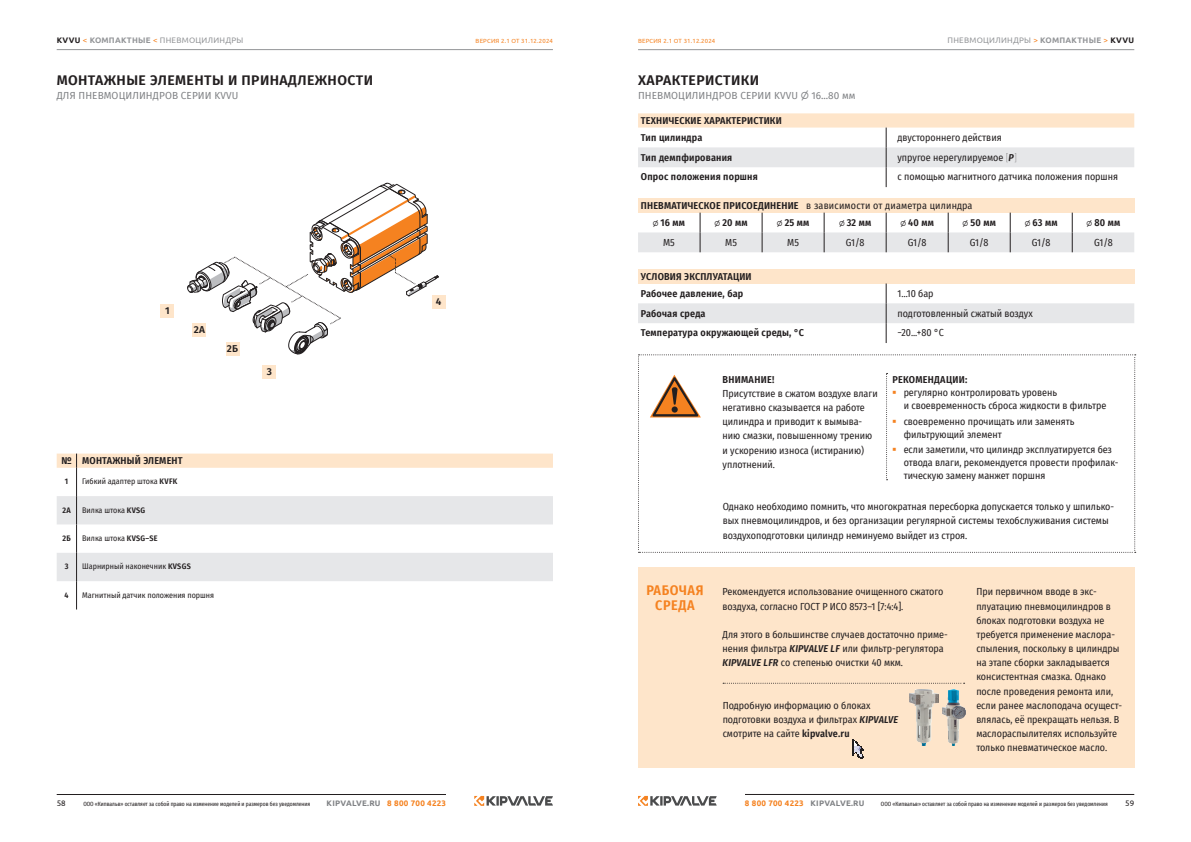
<style>
.page{position:relative;width:1191px;height:842px;background:#fff}
.page>*{position:absolute;margin:0;border:0;box-sizing:border-box;transform-origin:0 0}
.Подзаголовок_FIRA_Sa{font:600 14px "Fira Sans";letter-spacing:.03em;color:#231f20}
.Основной_Fira_10{font:600 14px "Fira Sans Condensed";letter-spacing:.04em;color:#f58220}
.Основной_Fira_10-2{font:10px/14.2px "Fira Sans Condensed";color:#231f20}
.Основной_Fira_10-3{font:600 10px "Fira Sans Condensed";letter-spacing:.02em;color:#231f20}
.Подзаголовок_FIRA_Sa-2{font:10px "Fira Sans";letter-spacing:.01em;color:#808285}
.Основной_Fira_10-4{font:10px "Fira Sans Condensed";letter-spacing:.02em;color:#231f20}
.Подзаголовок_FIRA_Sa-3{font:600 10px "Fira Sans";color:#231f20}
.t1{font:8px "Fira Sans Condensed";color:#231f20}
.t2{font:8px "Ubuntu";letter-spacing:.03em;color:#939598}
.t3{font:700 8px "Ubuntu";letter-spacing:.03em;color:#808285}
.t4{font:700 8px "Ubuntu";letter-spacing:.03em;color:#f58220}
.t5{font:600 8px "Fira Sans Condensed";color:#231f20}
.t6{font:8px "Ubuntu";color:#231f20}
.t7{font:extra-condensed 6px "Fira Sans";color:#231f20}
.t8{font:6px "Ubuntu";letter-spacing:.03em;color:#f58220}
.s1{font-weight:700;color:#231f20}
.s2{color:#f58220}
.s3{font-weight:700}
.s4{font-weight:600}
.s5{font-weight:100}
.s6{font-weight:600;font-style:italic}
.s7{color:#808285}
</style>
<div class="page">
<hr style="left:57px;top:49px;width:496px;height:1px;background:#939598">
<hr style="left:638px;top:49px;width:496px;height:1px;background:#939598">
<hr style="left:745px;top:794px;width:389px;height:1px;background:#231f20">
<hr style="left:57px;top:794px;width:389px;height:1px;background:#231f20">
<svg style="left:474px;top:796px;width:79px;height:10px"></svg>
<svg style="left:638px;top:796px;width:78px;height:10px"></svg>
<svg style="left:57px;top:454px;width:496px;height:155px"></svg>
<svg style="left:187px;top:183px;width:252px;height:173px"></svg>
<div style="left:161px;top:305px;width:13px;height:13px;background:#fee5ca"></div>
<div style="left:193px;top:324px;width:13px;height:13px;background:#fee5ca"></div>
<div style="left:226px;top:343px;width:13px;height:13px;background:#fee5ca"></div>
<div style="left:263px;top:365px;width:13px;height:13px;background:#fee5ca"></div>
<div style="left:432px;top:296px;width:13px;height:13px;background:#fee5ca"></div>
<div style="left:638px;top:198px;width:496px;height:15px;background:#fee5ca"></div>
<div style="left:638px;top:269px;width:496px;height:14px;background:#fee5ca"></div>
<svg style="left:638px;top:283px;width:496px;height:60px"></svg>
<svg style="left:638px;top:113px;width:496px;height:74px"></svg>
<div style="left:638px;top:567px;width:496px;height:200px;background:#fee5ca"></div>
<img style="left:909px;top:689px;width:29px;height:57px">
<img style="left:942px;top:690px;width:23px;height:55px">
<svg style="left:723px;top:683px;width:241px;height:1px"></svg>
<svg style="left:852px;top:739px;width:11px;height:20px"></svg>
<svg style="left:638px;top:213px;width:496px;height:39px"></svg>
<svg style="left:638px;top:354px;width:497px;height:199px"></svg>
<p class="t2" style="left:57px;top:35px;width:188px"><span class="s1">KVVU</span> <span class="s2">&lt;</span> <span class="s3">КОМПАКТНЫЕ</span> <span class="s2">&lt;</span> ПНЕВМОЦИЛИНДРЫ</p>
<p class="Подзаголовок_FIRA_Sa" style="left:57px;top:69px;width:318px">МОНТАЖНЫЕ ЭЛЕМЕНТЫ И ПРИНАДЛЕЖНОСТИ</p>
<p class="Подзаголовок_FIRA_Sa-2" style="left:57px;top:88px;width:183px">ДЛЯ ПНЕВМОЦИЛИНДРОВ СЕРИИ KVVU</p>
<p class="Подзаголовок_FIRA_Sa-3" style="left:165px;top:302px;width:6px">1</p>
<p class="Подзаголовок_FIRA_Sa-3" style="left:194px;top:321px;width:13px">2А</p>
<p class="Подзаголовок_FIRA_Sa-3" style="left:227px;top:340px;width:13px">2Б</p>
<p class="Подзаголовок_FIRA_Sa-3" style="left:267px;top:363px;width:7px">3</p>
<p class="Основной_Fira_10-3" style="left:62px;top:452px;width:12px">№</p>
<p class="Основной_Fira_10-3" style="left:82px;top:452px;width:102px">МОНТАЖНЫЙ ЭЛЕМЕНТ</p>
<p class="t5" style="left:65px;top:475px;width:5px">1</p>
<p class="t1" style="left:82px;top:475px;width:97px">Гибкий адаптер штока <span class="s4">KVFK</span></p>
<p class="t5" style="left:63px;top:503px;width:10px">2А</p>
<p class="t1" style="left:82px;top:504px;width:64px">Вилка штока <span class="s4">KVSG</span></p>
<p class="t5" style="left:63px;top:532px;width:10px">2Б</p>
<p class="t1" style="left:82px;top:532px;width:77px">Вилка штока <span class="s4">KVSG–SE</span></p>
<p class="t5" style="left:65px;top:560px;width:5px">3</p>
<p class="t1" style="left:82px;top:560px;width:110px">Шарнирный наконечник <span class="s4">KVSGS</span></p>
<p class="t5" style="left:65px;top:588px;width:6px">4</p>
<p class="t1" style="left:82px;top:589px;width:133px">Магнитный датчик положения поршня</p>
<p class="Подзаголовок_FIRA_Sa-3" style="left:436px;top:293px;width:7px">4</p>
<p class="t8" style="left:475px;top:37px;width:79px">ВЕРСИЯ 2.1 ОТ 31.12.2024</p>
<p class="t8" style="left:638px;top:37px;width:79px">ВЕРСИЯ 2.1 ОТ 31.12.2024</p>
<p class="Подзаголовок_FIRA_Sa" style="left:638px;top:69px;width:123px">ХАРАКТЕРИСТИКИ</p>
<p class="Подзаголовок_FIRA_Sa-2" style="left:638px;top:88px;width:161px">ПНЕВМОЦИЛИНДРОВ СЕРИИ KVVU</p>
<p class="Подзаголовок_FIRA_Sa-2" style="left:811px;top:88px;width:46px">16...80 мм</p>
<p class="t2" style="left:947px;top:35px;width:188px">ПНЕВМОЦИЛИНДРЫ <span class="s2">&gt;</span> <span class="s3">КОМПАКТНЫЕ</span> <span class="s2">&gt;</span> <span class="s1">KVVU</span></p>
<p class="Основной_Fira_10-3" style="left:641px;top:112px;width:142px">ТЕХНИЧЕСКИЕ ХАРАКТЕРИСТИКИ</p>
<p class="Основной_Fira_10-3" style="left:641px;top:129px;width:63px">Тип цилиндра</p>
<p class="Основной_Fira_10-2" style="left:897px;top:130px;width:106px">двустороннего действия</p>
<p class="Основной_Fira_10-3" style="left:641px;top:149px;width:93px">Тип демпфирования</p>
<p class="Основной_Fira_10-2" style="left:897px;top:150px;width:121px">упругое нерегулируемое <span class="s5">[</span><span class="s6">P</span><span class="s5">]</span></p>
<p class="Основной_Fira_10-3" style="left:641px;top:169px;width:118px">Опрос положения поршня</p>
<p class="Основной_Fira_10-2" style="left:897px;top:170px;width:222px">с помощью магнитного датчика положения поршня</p>
<p class="Основной_Fira_10-4" style="left:641px;top:198px;width:333px"><span class="s4">ПНЕВМАТИЧЕСКОЕ ПРИСОЕДИНЕНИЕ</span> в зависимости от диаметра цилиндра</p>
<p class="Основной_Fira_10-3" style="left:660px;top:214px;width:26px">16 мм</p>
<p class="Основной_Fira_10-3" style="left:722px;top:214px;width:27px">20 мм</p>
<p class="Основной_Fira_10-3" style="left:784px;top:214px;width:26px">25 мм</p>
<p class="Основной_Fira_10-3" style="left:847px;top:214px;width:26px">32 мм</p>
<p class="Основной_Fira_10-3" style="left:908px;top:214px;width:27px">40 мм</p>
<p class="Основной_Fira_10-3" style="left:970px;top:214px;width:27px">50 мм</p>
<p class="Основной_Fira_10-3" style="left:1032px;top:214px;width:26px">63 мм</p>
<p class="Основной_Fira_10-3" style="left:1094px;top:214px;width:27px">80 мм</p>
<p class="Основной_Fira_10-2" style="left:663px;top:235px;width:13px">M5</p>
<p class="Основной_Fira_10-2" style="left:725px;top:235px;width:13px">M5</p>
<p class="Основной_Fira_10-2" style="left:787px;top:235px;width:13px">M5</p>
<p class="Основной_Fira_10-2" style="left:845px;top:235px;width:20px">G1/8</p>
<p class="Основной_Fira_10-2" style="left:907px;top:235px;width:20px">G1/8</p>
<p class="Основной_Fira_10-2" style="left:969px;top:235px;width:20px">G1/8</p>
<p class="Основной_Fira_10-2" style="left:1031px;top:235px;width:20px">G1/8</p>
<p class="Основной_Fira_10-2" style="left:1094px;top:235px;width:20px">G1/8</p>
<p class="Основной_Fira_10-3" style="left:641px;top:268px;width:112px">УСЛОВИЯ ЭКСПЛУАТАЦИИ</p>
<p class="Основной_Fira_10-3" style="left:641px;top:285px;width:104px">Рабочее давление, бар</p>
<p class="Основной_Fira_10-2" style="left:897px;top:286px;width:38px">1…10 бар</p>
<p class="Основной_Fira_10-3" style="left:641px;top:305px;width:66px">Рабочая среда</p>
<p class="Основной_Fira_10-2" style="left:897px;top:306px;width:137px">подготовленный сжатый воздух</p>
<p class="Основной_Fira_10-3" style="left:641px;top:325px;width:165px">Температура окружающей среды, °С</p>
<p class="Основной_Fira_10-2" style="left:897px;top:325px;width:48px">−20...+80 °C</p>
<p class="Основной_Fira_10-3" style="left:892px;top:371px;width:76px">РЕКОМЕНДАЦИИ:</p>
<p class="Основной_Fira_10-2" style="left:903px;top:385px;width:204px;line-height:13px">регулярно контролировать уровень<br>и своевременность сброса жидкости в фильтре</p>
<p class="Основной_Fira_10-2" style="left:903px;top:414px;width:172px;line-height:13px">своевременно прочищать или заменять фильтрующий элемент</p>
<p class="Основной_Fira_10-2" style="left:903px;top:443px;width:216px;line-height:13px">если заметили, что цилиндр эксплуатируется без отвода влаги, рекомендуется провести профилак&shy;тическую замену манжет поршня</p>
<p class="Основной_Fira_10-2" style="left:722px;top:372px;width:157px"><span class="s4">ВНИМАНИЕ!<br></span>Присутствие в сжатом воздухе влаги негативно сказывается на работе цилиндра и приводит к вымыва&shy;нию смазки, повышенному трению и ускорению износа (истиранию) уплотнений.</p>
<p class="Основной_Fira_10-2" style="left:722px;top:499px;width:393px">Однако необходимо помнить, что многократная пересборка допускается только у шпилько&shy;вых пневмоцилиндров, и без организации регулярной системы техобслуживания системы воздухоподготовки цилиндр неминуемо выйдет из строя.</p>
<p class="Основной_Fira_10" style="left:646px;top:579px;width:59px">РАБОЧАЯ</p>
<p class="Основной_Fira_10" style="left:655px;top:593px;width:41px">СРЕДА</p>
<p class="Основной_Fira_10-2" style="left:976px;top:584px;width:147px">При первичном вводе в экс&shy;плуатацию пневмоцилиндров в блоках подготовки воздуха не требуется применение маслора&shy;спыления, поскольку в цилиндры на этапе сборки закладывается консистентная смазка. Однако после проведения ремонта или, если ранее маслоподача осущест&shy;влялась, её прекращать нельзя. В маслораспылителях используйте только пневматическое масло.</p>
<p class="Основной_Fira_10-2" style="left:722px;top:584px;width:222px">Рекомендуется использование очищенного сжатого воздуха, согласно ГОСТ Р ИСО 8573–1 [7:4:4].</p>
<p class="Основной_Fira_10-2" style="left:722px;top:627px;width:227px">Для этого в большинстве случаев достаточно приме&shy;нения фильтра <span class="s6">KIPVALVE LF</span> или фильтр-регулятора<br><span class="s6">KIPVALVE LFR</span> со степенью очистки 40 мкм.</p>
<p class="Основной_Fira_10-2" style="left:722px;top:698px;width:177px">Подробную информацию о блоках подготовки воздуха и фильтрах <span class="s6">KIPVALVE </span>смотрите на сайте <span class="s4">kipvalve.ru</span></p>
<p class="t6" style="left:57px;top:798px;width:11px">58</p>
<p class="t6" style="left:1125px;top:798px;width:11px">59</p>
<p class="t7" style="left:83px;top:799px;width:228px">ООО «Кипвальв» оставляет за собой право на изменение моделей и размеров без уведомления</p>
<p class="t3" style="left:327px;top:798px;width:121px">KIPVALVE.RU <span class="s2">8 800 700 4223</span></p>
<p class="t4" style="left:745px;top:798px;width:121px">8 800 700 4223 <span class="s7">KIPVALVE.RU</span></p>
<p class="t7" style="left:881px;top:799px;width:228px">ООО «Кипвальв» оставляет за собой право на изменение моделей и размеров без уведомления</p>
</div>
